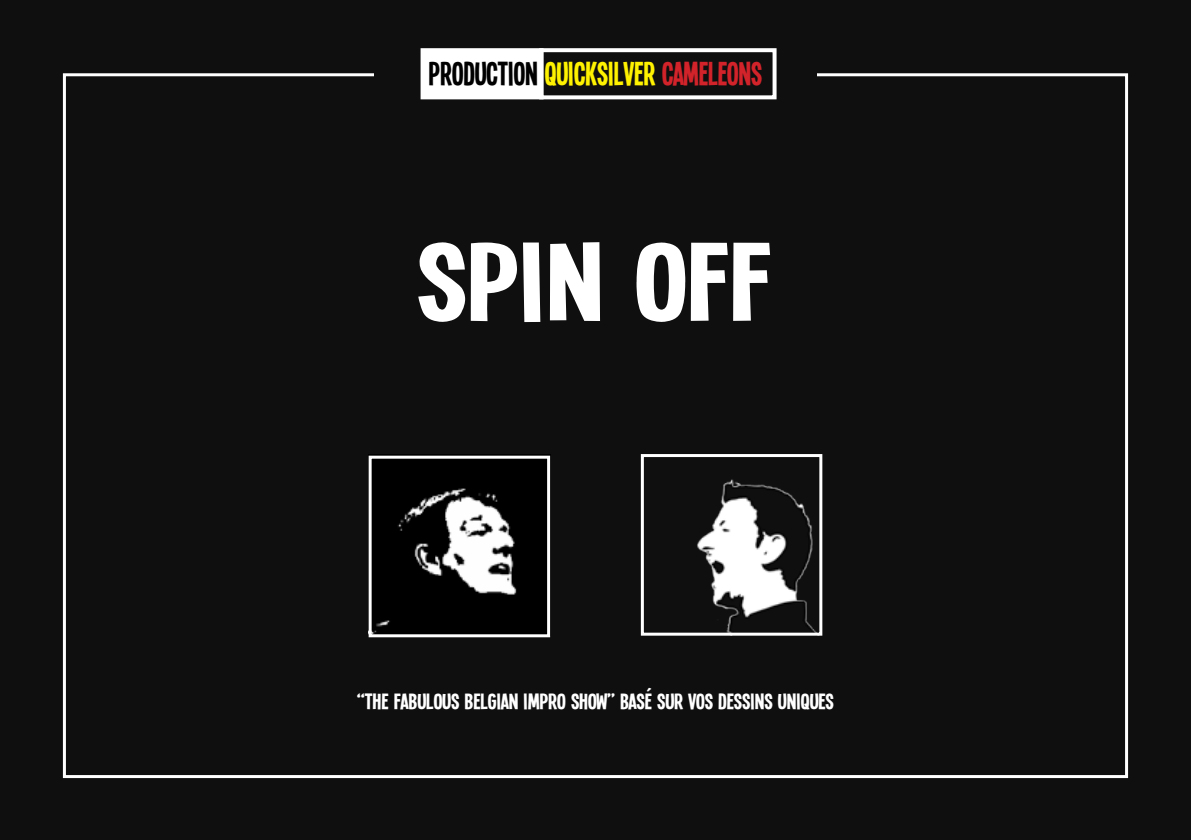
<style>
.page{position:relative;width:1191px;height:840px;background:#fff}
.page>*{position:absolute;margin:0;border:0;box-sizing:border-box;transform-origin:0 0}
.t1{font:120px "Single Sleeve";color:#fff;scale:1.5 1}
.t2{font:36px "Single Sleeve";color:#fff200;scale:1.1 1}
.t3{font:24px "Single Sleeve";color:#fff;scale:1.25 1}
.s1{color:#000}
.s2{color:#d2232a}
</style>
<div class="page">
<div style="left:0;top:0;width:1191px;height:839px;background:#0f0f0f"></div>
<div style="left:641px;top:454px;width:181px;height:181px;border:3px solid #fff"></div>
<img style="left:369px;top:454px;width:181px;height:179px">
<div style="left:369px;top:455px;width:181px;height:182px;border:3px solid #fff"></div>
<div style="left:374px;top:26px;width:443px;height:100px;background:#0f0f0f"></div>
<div style="left:420px;top:48px;width:123px;height:51px;background:#fff;border:4px solid #fff"></div>
<div style="left:539px;top:48px;width:237px;height:51px;border:4px solid #fff"></div>
<svg style="left:538px;top:59px;width:1px;height:29px"></svg>
<h2 class="t2" style="left:428px;top:53px;width:305px"><span class="s1">PRODUCTION</span> QUICKSILVER <span class="s2">CAMELEONS</span></h2>
<h1 class="t1" style="left:417px;top:213px;width:238px">SPIN OFF</h1>
<p class="t3" style="left:357px;top:687px;width:383px">‘‘THE FABULOUS BELGIAN IMPRO SHOW’’ BASÉ SUR VOS DESSINS UNIQUES</p>
</div>
